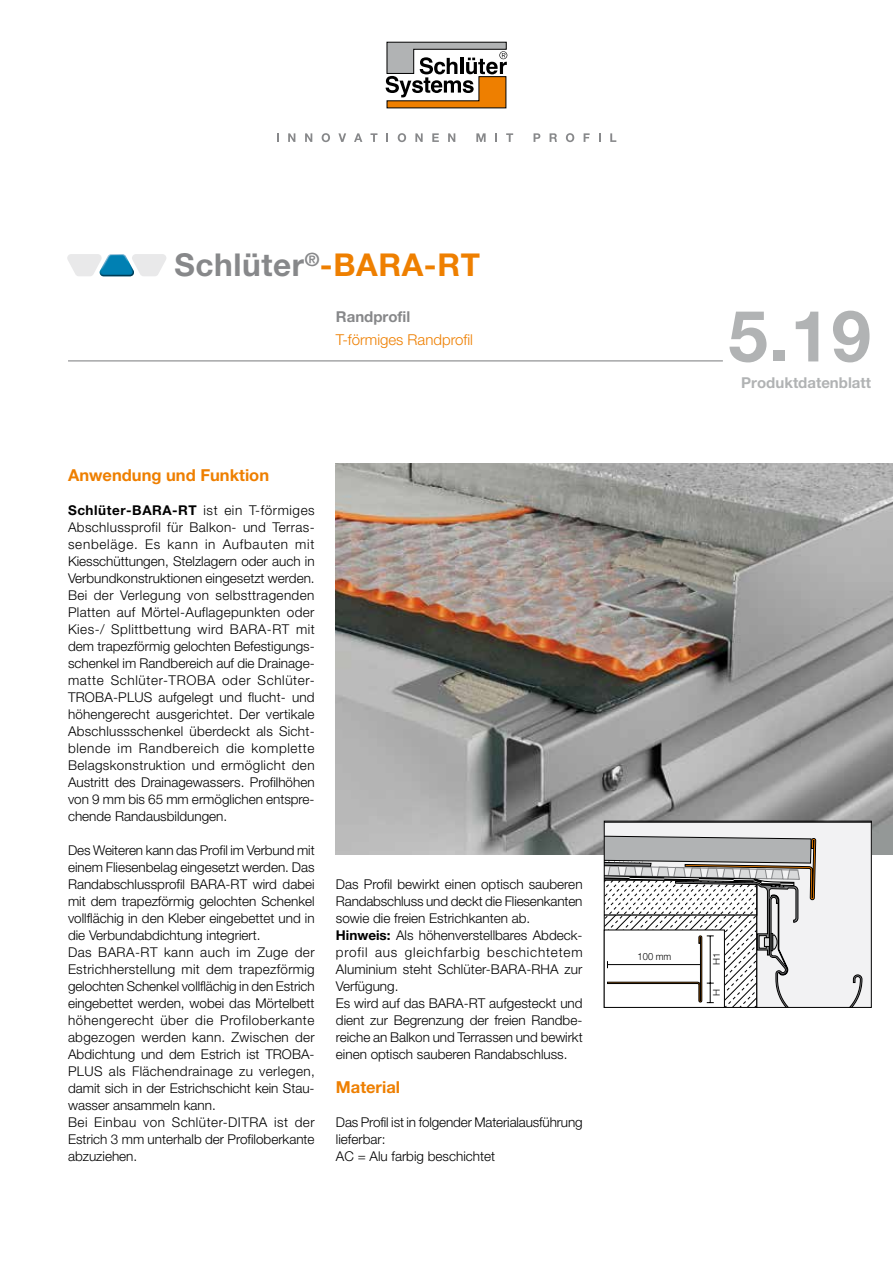
<style>
.page{position:relative;width:893px;height:1263px;background:#fff}
.page>*{position:absolute;margin:0;border:0;box-sizing:border-box;transform-origin:0 0}
.t1{font:700 71.25px "Helvetica Neue LT Pro";color:#b1b3b4}
.t2{font:700 31.5px "Helvetica Neue LT Pro";letter-spacing:.02em;color:#87888a}
.t3{font:700 16.5px "Helvetica Neue LT Pro";color:#ee7f00}
.t4{font:300 15px "Helvetica Neue LT Pro";color:#ee7f00}
.t5{font:700 15px "Helvetica Neue LT Pro";color:#b1b3b4}
.t6{font:700 15px "Helvetica Neue LT Pro";color:#87888a}
.t7{font:300 13.5px/17px "Helvetica Neue LT Pro";color:#000}
.t8{font:300 9.9px "Helvetica Neue LT Pro";color:#000;scale:.94 1}
.t9{font:300 9.3px "Helvetica Neue LT Pro";color:#000;scale:1.06 1}
.s1{color:#ee7f00}
.s2{font-weight:700}
</style>
<div class="page">
<img style="left:336px;top:463px;width:557px;height:392px">
<svg style="left:862px;top:823px;width:8px;height:183px"></svg>
<svg style="left:604px;top:821px;width:258px;height:186px"></svg>
<div style="left:604px;top:929px;width:121px;height:79px;border:1px solid #000"></div>
<hr style="left:68px;top:360px;width:655px;height:1px;background:#87888a">
<svg style="left:67px;top:254px;width:99px;height:22px"></svg>
<svg style="left:386px;top:42px;width:121px;height:66px"></svg>
<svg style="left:288px;top:133px;width:7px;height:9px"></svg>
<svg style="left:305px;top:133px;width:7px;height:9px"></svg>
<svg style="left:322px;top:133px;width:8px;height:9px"></svg>
<svg style="left:338px;top:133px;width:8px;height:9px"></svg>
<svg style="left:354px;top:133px;width:8px;height:9px"></svg>
<svg style="left:370px;top:133px;width:7px;height:9px"></svg>
<svg style="left:386px;top:133px;width:2px;height:9px"></svg>
<svg style="left:398px;top:133px;width:8px;height:9px"></svg>
<svg style="left:415px;top:133px;width:8px;height:9px"></svg>
<svg style="left:432px;top:133px;width:7px;height:9px"></svg>
<svg style="left:448px;top:133px;width:7px;height:9px"></svg>
<svg style="left:476px;top:133px;width:10px;height:9px"></svg>
<svg style="left:495px;top:133px;width:2px;height:9px"></svg>
<svg style="left:506px;top:133px;width:7px;height:9px"></svg>
<svg style="left:534px;top:133px;width:6px;height:9px"></svg>
<svg style="left:550px;top:133px;width:7px;height:9px"></svg>
<svg style="left:566px;top:133px;width:8px;height:9px"></svg>
<svg style="left:584px;top:133px;width:6px;height:9px"></svg>
<svg style="left:599px;top:133px;width:2px;height:9px"></svg>
<svg style="left:610px;top:133px;width:6px;height:9px"></svg>
<h2 class="t2" style="left:174px;top:246px;width:307px">Schlüter<sup>®</sup><span class="s1">-BARA-RT</span></h2>
<p class="t6" style="left:336px;top:307px;width:76px">Randprofil</p>
<p class="t4" style="left:336px;top:330px;width:138px">T-förmiges Randprofil</p>
<p class="t3" style="left:68px;top:464px;width:203px">Anwendung und Funktion</p>
<p class="t7" style="left:68px;top:501px;width:248px"><span class="s2">Schlüter-BARA-RT</span> ist ein T-förmiges Abschlussprofil für Balkon- und Terras&shy;senbeläge. Es kann in Aufbauten mit Kiesschüttungen, Stelzlagern oder auch in Verbundkonstruktionen eingesetzt werden.<br>Bei der Verlegung von selbsttragenden Platten auf Mörtel-Auflagepunkten oder Kies-/ Splittbettung wird BARA-RT mit dem trapezförmig gelochten Befestigungs&shy;schenkel im Randbereich auf die Drainage&shy;matte Schlüter-TROBA oder Schlüter-TROBA-PLUS aufgelegt und flucht- und höhengerecht ausgerichtet. Der vertikale Abschlussschenkel überdeckt als Sicht&shy;blende im Randbereich die komplette Belagskonstruktion und ermöglicht den Austritt des Drainagewassers. Profilhöhen von 9 mm bis 65 mm ermöglichen entspre&shy;chende Randausbildungen.</p>
<p class="t7" style="left:68px;top:841px;width:248px">Des Weiteren kann das Profil im Verbund mit einem Fliesenbelag eingesetzt werden. Das Randabschlussprofil BARA-RT wird dabei mit dem trapezförmig gelochten Schenkel vollflächig in den Kleber eingebettet und in die Verbundabdichtung integriert.<br>Das BARA-RT kann auch im Zuge der Estrichherstellung mit dem trapezförmig gelochten Schenkel vollflächig in den Estrich eingebettet werden, wobei das Mörtelbett höhengerecht über die Profiloberkante abgezogen werden kann. Zwischen der Abdichtung und dem Estrich ist TROBA-PLUS als Flächendrainage zu verlegen, damit sich in der Estrichschicht kein Stau&shy;wasser ansammeln kann.<br>Bei Einbau von Schlüter-DITRA ist der Estrich 3 mm unterhalb der Profiloberkante abzuziehen.</p>
<p class="t7" style="left:336px;top:875px;width:248px">Das Profil bewirkt einen optisch sauberen Randabschluss und deckt die Fliesenkanten sowie die freien Estrichkanten ab.<br><span class="s2">Hinweis:</span> Als höhenverstellbares Abdeck&shy;profil aus gleichfarbig beschichtetem Aluminium steht Schlüter-BARA-RHA zur Verfügung.<br>Es wird auf das BARA-RT aufgesteckt und dient zur Begrenzung der freien Randbe&shy;reiche an Balkon und Terrassen und bewirkt einen optisch sauberen Randabschluss.</p>
<p class="t3" style="left:336px;top:1077px;width:66px">Material</p>
<p class="t7" style="left:336px;top:1113px;width:248px">Das Profil ist in folgender Materialausführung lieferbar:<br>AC = Alu farbig beschichtet</p>
<h1 class="t1" style="left:728px;top:292px;width:144px">5.19</h1>
<p class="t5" style="left:741px;top:373px;width:131px">Produktdatenblatt</p>
<p class="t8" style="left:638px;top:950px;width:37px">100 mm</p>
<p class="t9" style="left:711px;top:965px;width:13px;rotate:-90deg">H1</p>
<p class="t9" style="left:711px;top:996px;width:8px;rotate:-90deg">H</p>
</div>
